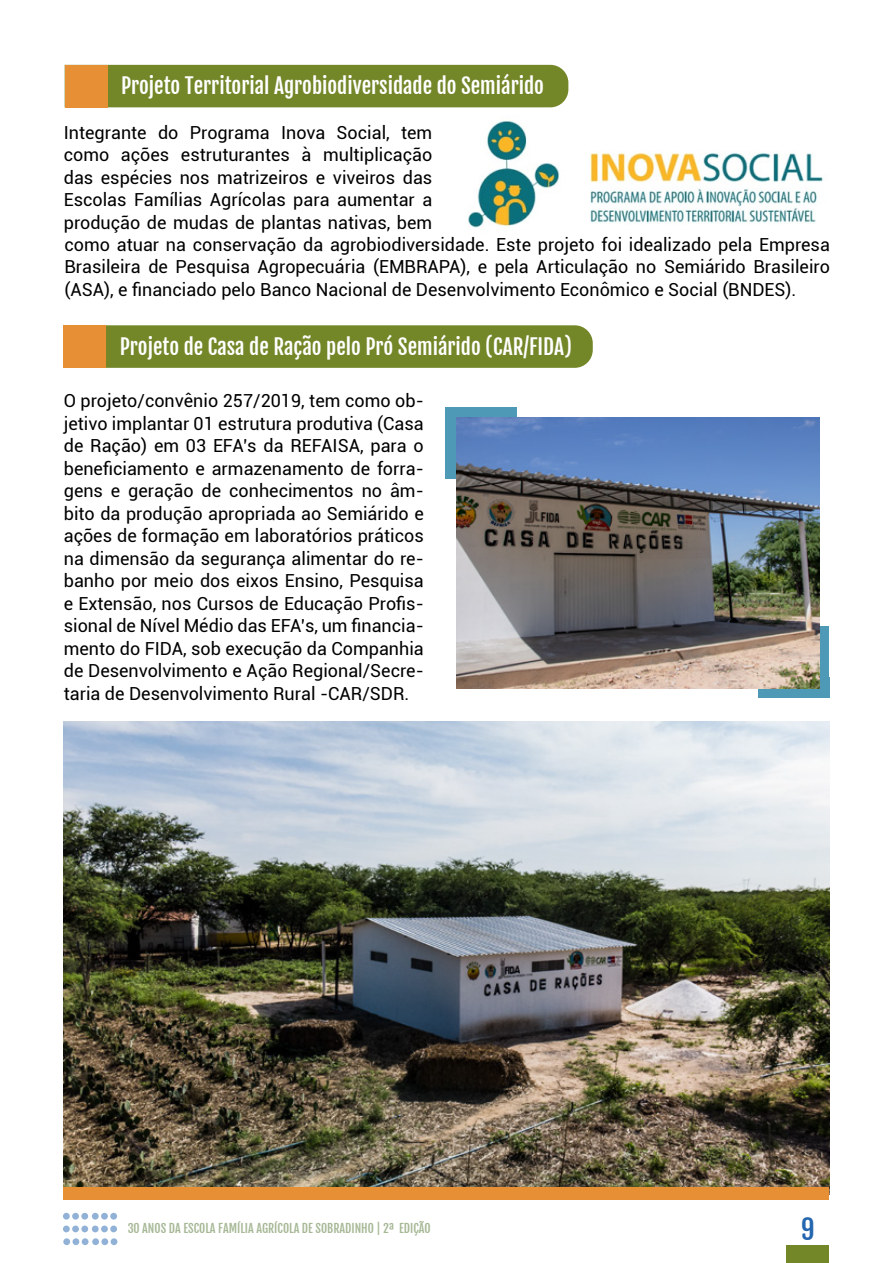
<style>
.page{position:relative;width:893px;height:1263px;background:#fff}
.page>*{position:absolute;margin:0;border:0;box-sizing:border-box;transform-origin:0 0}
.t1{font:27px "Fjalla One";color:#2466af}
.t2{font:21px "Fjalla One";color:#fff}
.t3{font:18px/22.5px "Roboto";color:#000}
.t4{font:12px "Fjalla One";color:#4d712c}
</style>
<div class="page">
<div style="left:92px;top:1213px;width:7px;height:6px;background:#91b2d6;border-radius:50%"></div>
<div style="left:101px;top:1213px;width:7px;height:6px;background:#91b2d6;border-radius:50%"></div>
<div style="left:110px;top:1213px;width:7px;height:6px;background:#91b2d6;border-radius:50%"></div>
<svg style="left:92px;top:1225px;width:7px;height:7px"></svg>
<svg style="left:101px;top:1225px;width:7px;height:7px"></svg>
<svg style="left:110px;top:1225px;width:7px;height:7px"></svg>
<div style="left:92px;top:1238px;width:7px;height:7px;background:#91b2d6;border-radius:50%"></div>
<div style="left:101px;top:1238px;width:7px;height:7px;background:#91b2d6;border-radius:50%"></div>
<div style="left:111px;top:1238px;width:6px;height:7px;background:#91b2d6;border-radius:50%"></div>
<div style="left:63px;top:1213px;width:7px;height:6px;background:#91b2d6;border-radius:50%"></div>
<div style="left:72px;top:1213px;width:7px;height:6px;background:#91b2d6;border-radius:50%"></div>
<div style="left:81px;top:1213px;width:7px;height:6px;background:#91b2d6;border-radius:50%"></div>
<svg style="left:63px;top:1225px;width:7px;height:7px"></svg>
<svg style="left:72px;top:1225px;width:7px;height:7px"></svg>
<svg style="left:81px;top:1225px;width:7px;height:7px"></svg>
<div style="left:63px;top:1238px;width:7px;height:7px;background:#91b2d6;border-radius:50%"></div>
<div style="left:73px;top:1238px;width:6px;height:7px;background:#91b2d6;border-radius:50%"></div>
<div style="left:82px;top:1238px;width:7px;height:7px;background:#91b2d6;border-radius:50%"></div>
<div style="left:787px;top:1245px;width:42px;height:18px;background:#738729"></div>
<img style="left:468px;top:121px;width:356px;height:108px">
<div style="left:108px;top:65px;width:460px;height:42px;background:#738729"></div>
<div style="left:65px;top:65px;width:43px;height:42px;background:#e78f35"></div>
<div style="left:106px;top:325px;width:487px;height:43px;background:#738729"></div>
<div style="left:63px;top:325px;width:43px;height:43px;background:#e78f35"></div>
<div style="left:445px;top:407px;width:20px;height:71px;background:#4e99b6"></div>
<div style="left:445px;top:407px;width:71px;height:21px;background:#4e99b6"></div>
<div style="left:809px;top:626px;width:20px;height:71px;background:#4e99b6"></div>
<div style="left:758px;top:677px;width:71px;height:20px;background:#4e99b6"></div>
<img style="left:456px;top:418px;width:364px;height:270px">
<img style="left:64px;top:722px;width:765px;height:465px">
<div style="left:64px;top:1187px;width:765px;height:12px;background:#e78f35"></div>
<p class="t2" style="left:121px;top:73px;width:424px">Projeto Territorial Agrobiodiversidade do Semiárido</p>
<p class="t3" style="left:64px;top:120px;width:768px">Integrante do Programa Inova Social, tem<br>como ações estruturantes à multiplicação<br>das espécies nos matrizeiros e viveiros das<br>Escolas Famílias Agrícolas para aumentar a<br>produção de mudas de plantas nativas, bem<br>como atuar na conservação da agrobiodiversidade. Este projeto foi idealizado pela Empresa Brasileira de Pesquisa Agropecuária (EMBRAPA), e pela Articulação no Semiárido Brasileiro (ASA), e financiado pelo Banco Nacional de Desenvolvimento Econômico e Social (BNDES).</p>
<p class="t2" style="left:120px;top:333px;width:454px">Projeto de Casa de Ração pelo Pró Semiárido (CAR/FIDA)</p>
<p class="t3" style="left:64px;top:389px;width:362px;text-align:justify">O projeto/convênio 257/2019, tem como ob&shy;jetivo implantar 01 estrutura produtiva (Casa de Ração) em 03 EFA’s da REFAISA, para o beneficiamento e armazenamento de forra&shy;gens e geração de conhecimentos no âm&shy;bito da produção apropriada ao Semiárido e ações de formação em laboratórios práticos na dimensão da segurança alimentar do re&shy;banho por meio dos eixos Ensino, Pesquisa e Extensão, nos Cursos de Educação Profis&shy;sional de Nível Médio das EFA’s, um financia&shy;mento do FIDA, sob execução da Companhia de Desenvolvimento e Ação Regional/Secre&shy;taria de Desenvolvimento Rural -CAR/SDR.</p>
<p class="t4" style="left:128px;top:1221px;width:305px">30 ANOS DA ESCOLA FAMÍLIA AGRÍCOLA DE SOBRADINHO | 2ª EDIÇÃO</p>
<h1 class="t1" style="left:801px;top:1213px;width:15px">9</h1>
</div>
